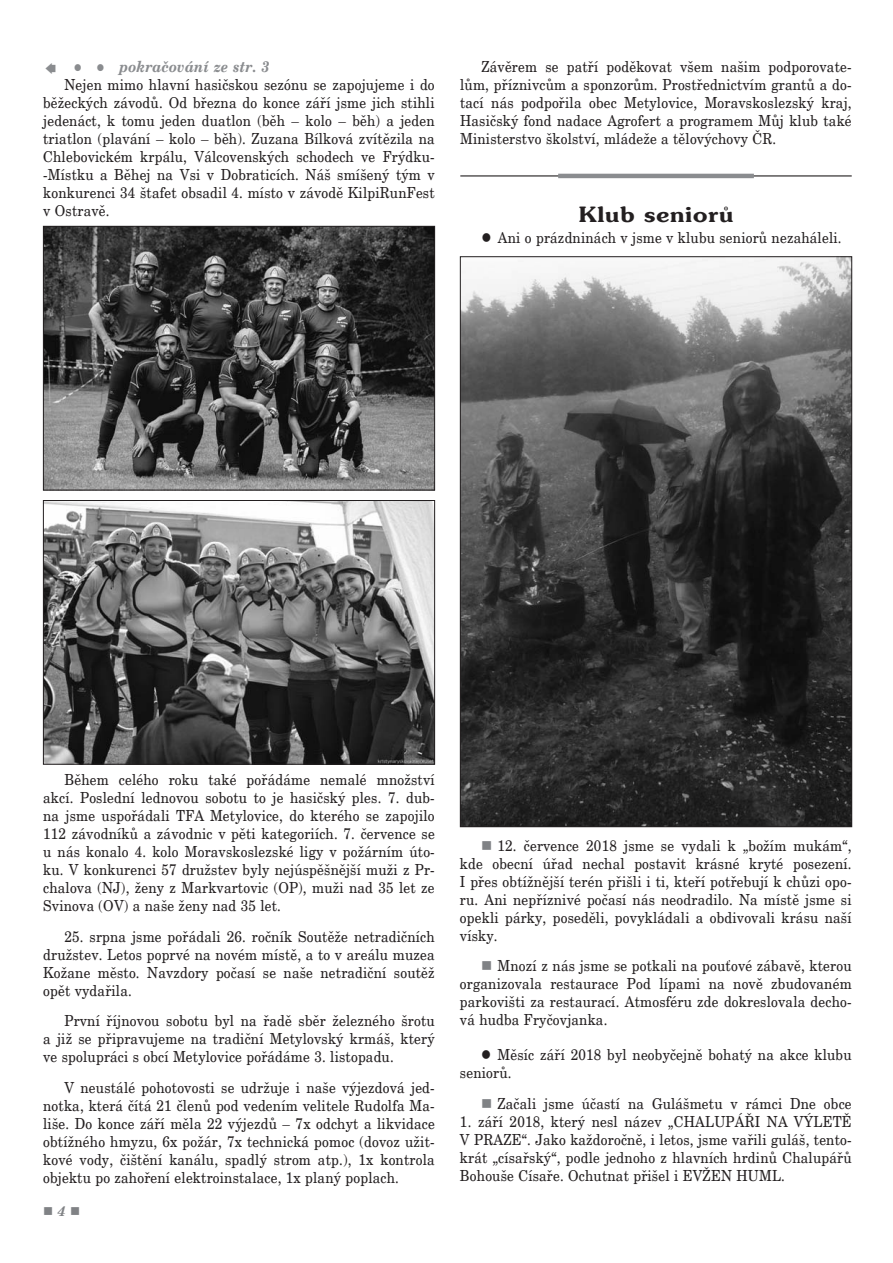
<style>
.page{position:relative;width:893px;height:1263px;background:#fff}
.page>*{position:absolute;margin:0;border:0;box-sizing:border-box;transform-origin:0 0}
.t1{font:21px "Southern CE Bold";letter-spacing:.035em;color:#231f20;scale:1.1 1}
.t2{font:15px/18px "New Brunswick CE";letter-spacing:.015em;color:#231f20;text-align:justify;scale:.9 1}
.t3{font:italic 15px "New Brunswick CE Bold";letter-spacing:.015em;color:#8a8c8f;scale:.9 1}
.t4{font:italic 700 13.5px "New Brunswick";color:#808285}
.s1{color:#808285}
</style>
<div class="page">
<img style="left:45px;top:228px;width:388px;height:260px">
<div style="left:43px;top:226px;width:392px;height:264px;border:1px solid #231f20"></div>
<img style="left:45px;top:502px;width:388px;height:260px">
<div style="left:43px;top:500px;width:392px;height:264px;border:1px solid #231f20"></div>
<hr style="left:460px;top:175px;width:391px;height:1px;background:#231f20">
<hr style="left:558px;top:174px;width:195px;height:4px;background:#8a8c8f">
<img style="left:462px;top:258px;width:387px;height:567px">
<p class="t3" style="left:74px;top:57px;width:219px">● ● pokraèování ze str. 3</p>
<p class="t2" style="left:43px;top:75px;width:436px;text-indent:21px">Nejen mimo hlavní hasičskou sezónu se zapojujeme i do běžeckých závodů. Od března do konce září jsme jich stihli jedenáct, k tomu jeden duatlon (běh – kolo – běh) a jeden triatlon (plavání – kolo – běh). Zuzana Bílková zvítězila na Chlebovickém krpálu, Válcovenských schodech ve Frýdku--Místku a Běhej na Vsi v Dobraticích. Náš smíšený tým v konkurenci 34 štafet obsadil 4. místo v závodě KilpiRunFest v Ostravě.</p>
<p class="t2" style="left:460px;top:57px;width:436px;text-indent:21px">Závěrem se patří poděkovat všem našim podporovate&shy;lům, příznivcům a sponzorům. Prostřednictvím grantů a do&shy;tací nás podpořila obec Metylovice, Moravskoslezský kraj, Hasičský fond nadace Agrofert a programem Můj klub také Ministerstvo školství, mládeže a tělovýchovy ČR.</p>
<h1 class="t1" style="left:578px;top:201px;width:142px">Klub seniorů</h1>
<p class="t2" style="left:481px;top:229px;width:401px">● Ani o prázdninách v jsme v klubu seniorů nezaháleli.</p>
<p class="t2" style="left:43px;top:770px;width:436px;text-indent:21px">Během celého roku také pořádáme nemalé množství akcí. Poslední lednovou sobotu to je hasičský ples. 7. dub&shy;na jsme uspořádali TFA Metylovice, do kterého se zapojilo 112 závodníků a závodnic v pěti kategoriích. 7. července se u nás konalo 4. kolo Moravskoslezské ligy v požárním úto&shy;ku. V konkurenci 57 družstev byly nejúspěšnější muži z Pr&shy;chalova (NJ), ženy z Markvartovic (OP), muži nad 35 let ze Svinova (OV) a naše ženy nad 35 let.</p>
<p class="t2" style="left:43px;top:926px;width:436px;text-indent:21px">25. srpna jsme pořádali 26. ročník Soutěže netradičních družstev. Letos poprvé na novém místě, a to v areálu muzea Kožane město. Navzdory počasí se naše netradiční soutěž opět vydařila.</p>
<p class="t2" style="left:43px;top:1011px;width:436px;text-indent:21px">První říjnovou sobotu byl na řadě sběr železného šrotu a již se připravujeme na tradiční Metylovský krmáš, který ve spolupráci s obcí Metylovice pořádáme 3. listopadu.</p>
<p class="t2" style="left:43px;top:1078px;width:436px;text-indent:21px">V neustálé pohotovosti se udržuje i naše výjezdová jed&shy;notka, která čítá 21 členů pod vedením velitele Rudolfa Ma&shy;liše. Do konce září měla 22 výjezdů – 7x odchyt a likvidace obtížného hmyzu, 6x požár, 7x technická pomoc (dovoz užit&shy;kové vody, čištění kanálu, spadlý strom atp.), 1x kontrola objektu po zahoření elektroinstalace, 1x planý poplach.</p>
<p class="t4" style="left:43px;top:1202px;width:38px">■ 4 ■</p>
<p class="t2" style="left:460px;top:835px;width:436px;text-indent:21px"><span class="s1">■</span> 12. července 2018 jsme se vydali k „božím mukám“, kde obecní úřad nechal postavit krásné kryté posezení.<br>I přes obtížnější terén přišli i ti, kteří potřebují k chůzi opo&shy;ru. Ani nepříznivé počasí nás neodradilo. Na místě jsme si opekli párky, poseděli, povykládali a obdivovali krásu naší vísky.</p>
<p class="t2" style="left:460px;top:956px;width:436px;text-indent:21px"><span class="s1">■</span> Mnozí z nás jsme se potkali na pouťové zábavě, kterou organizovala restaurace Pod lípami na nově zbudovaném parkovišti za restaurací. Atmosféru zde dokreslovala decho&shy;vá hudba Fryčovjanka.</p>
<p class="t2" style="left:460px;top:1045px;width:436px;text-indent:21px">● Měsíc září 2018 byl neobyčejně bohatý na akce klubu seniorů.</p>
<p class="t2" style="left:481px;top:1094px;width:413px"><span class="s1">■</span> Začali jsme účastí na Gulášmetu v rámci Dne obce</p>
<p class="t2" style="left:460px;top:1112px;width:436px">1. září 2018, který nesl název „CHALUPÁŘI NA VÝLETĚ V PRAZE“. Jako každoročně, i letos, jsme vařili guláš, tento&shy;krát „císařský“, podle jednoho z hlavních hrdinů Chalupářů Bohouše Císaře. Ochutnat přišel i EVŽEN HUML.</p>
</div>
